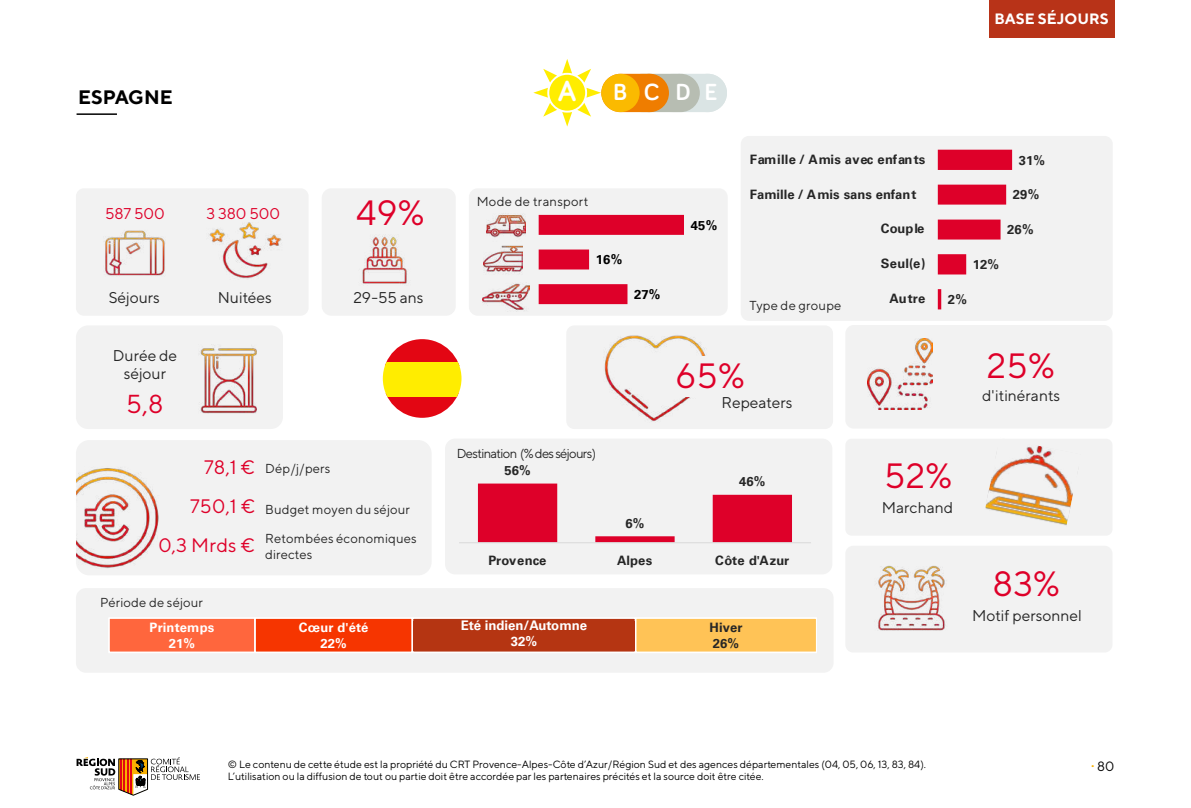
<style>
.page{position:relative;width:1191px;height:808px;background:#fff}
.page>*{position:absolute;margin:0;border:0;box-sizing:border-box;transform-origin:0 0}
.t1{font:35.1px "TT Norms";letter-spacing:.005em;color:#de0029}
.t2{font:700 30px "Bariol";color:#fff}
.t3{font:25.95px "TT Norms";color:#de0029}
.t4{font:700 24px "Bariol";color:#fff}
.t5{font:19.5px/39.6px "TT Norms";letter-spacing:.01em;color:#de0029;text-align:right}
.t6{font:700 19.5px "TT Norms";color:#000}
.t7{font:15.6px/18.1px "TT Norms";letter-spacing:-.005em;color:#262626;text-align:center}
.t8{font:15.6px "TT Norms";letter-spacing:-.005em;color:#de0029}
.t9{font:700 15px "TT Norms";color:#fff}
.t10{font:13.5px "TT Norms";color:#000}
.t11{font:700 13.2px/15.9px "Univers LT Std";color:#fff;text-align:center}
.t12{font:700 13.05px/16.8px "Univers";letter-spacing:.01em;color:#262626}
.t13{font:13.05px/15.6px "TT Norms";letter-spacing:.01em;color:#262626}
.t14{font:13.05px "TT Norms";letter-spacing:-.05em;color:#262626}
.t15{font:700 13.05px/16.8px "Univers";letter-spacing:.015em;color:#fff;text-align:center}
.t16{font:13.05px/15.6px "TT Norms";letter-spacing:.01em;color:#fff;text-align:center}
.t17{font:700 13.05px "Univers";color:#000}
.t18{font:10.5px/12px "TT Norms";color:#000}
.s1{font-size:19.5px;color:#de0029}
</style>
<div class="page">
<svg style="left:77px;top:757px;width:123px;height:38px"></svg>
<hr style="left:77px;top:113px;width:40px;height:2px;background:#000">
<div style="left:76px;top:188px;width:232px;height:128px;background:#f2f2f2;border-radius:8px"></div>
<img style="left:105px;top:230px;width:60px;height:46px">
<img style="left:209px;top:222px;width:73px;height:57px">
<div style="left:322px;top:188px;width:134px;height:128px;background:#f2f2f2;border-radius:10px"></div>
<div style="left:76px;top:325px;width:207px;height:104px;background:#f2f2f2;border-radius:12px"></div>
<img style="left:200px;top:348px;width:57px;height:66px">
<div style="left:566px;top:325px;width:267px;height:104px;background:#f2f2f2;border-radius:8px"></div>
<img style="left:604px;top:335px;width:102px;height:87px">
<div style="left:648px;top:356px;width:90px;height:40px;background:#f2f2f2"></div>
<div style="left:845px;top:546px;width:267px;height:106px;background:#f2f2f2;border-radius:8px"></div>
<div style="left:845px;top:325px;width:267px;height:104px;background:#f2f2f2;border-radius:8px"></div>
<img style="left:867px;top:339px;width:65px;height:70px">
<div style="left:845px;top:439px;width:267px;height:97px;background:#f2f2f2;border-radius:6px"></div>
<img style="left:985px;top:445px;width:81px;height:65px">
<img style="left:993px;top:510px;width:73px;height:15px">
<img style="left:1066px;top:479px;width:7px;height:46px">
<div style="left:76px;top:440px;width:355px;height:135px;background:#f2f2f2;border-radius:13px"></div>
<img style="left:77px;top:468px;width:82px;height:100px">
<div style="left:469px;top:188px;width:258px;height:128px;background:#f2f2f2;border-radius:9px"></div>
<img style="left:482px;top:283px;width:47px;height:27px">
<img style="left:483px;top:245px;width:40px;height:29px">
<img style="left:486px;top:213px;width:39px;height:25px">
<div style="left:740px;top:136px;width:372px;height:185px;background:#f2f2f2;border-radius:8px"></div>
<div style="left:445px;top:438px;width:387px;height:136px;background:#f2f2f2;border-radius:10px"></div>
<div style="left:76px;top:588px;width:757px;height:85px;background:#f2f2f2;border-radius:10px"></div>
<img style="left:362px;top:236px;width:45px;height:48px">
<img style="left:878px;top:565px;width:68px;height:66px">
<div style="left:109px;top:618px;width:146px;height:34px;background:#ff663d"></div>
<div style="left:109px;top:617px;width:147px;height:36px;border:2px solid #fff"></div>
<div style="left:255px;top:618px;width:157px;height:34px;background:#f63500"></div>
<div style="left:254px;top:617px;width:159px;height:36px;border:2px solid #fff"></div>
<div style="left:412px;top:618px;width:223px;height:34px;background:#b53513"></div>
<div style="left:411px;top:617px;width:225px;height:36px;border:2px solid #fff"></div>
<svg style="left:635px;top:617px;width:181px;height:36px;background:#fec866"></svg>
<svg style="left:538px;top:215px;width:146px;height:89px"></svg>
<svg style="left:937px;top:150px;width:75px;height:159px"></svg>
<svg style="left:478px;top:483px;width:314px;height:59px"></svg>
<hr style="left:459px;top:542px;width:352px;height:1px;background:#d9d9d9">
<svg style="left:386px;top:339px;width:72px;height:23px;fill:#e30613"></svg>
<svg style="left:387px;top:397px;width:70px;height:21px"></svg>
<div style="left:383px;top:362px;width:78px;height:35px;background:#ffed00"></div>
<div style="left:989px;top:0;width:125px;height:37px;background:#b83318"></div>
<svg style="left:533px;top:59px;width:68px;height:68px"></svg>
<div style="left:653px;top:74px;width:74px;height:38px;background:#dae4e4;border-radius:19px"></div>
<div style="left:623px;top:74px;width:73px;height:38px;background:#b7bdb2;border-radius:19px"></div>
<div style="left:661px;top:74px;width:39px;height:38px;background:#b7bdb2;border-radius:50%"></div>
<svg style="left:601px;top:74px;width:66px;height:38px"></svg>
<div style="left:630px;top:74px;width:39px;height:38px;background:#ef7d00;border-radius:50%"></div>
<div style="left:601px;top:74px;width:38px;height:38px;background:#fbba00;border-radius:50%"></div>
<div style="left:413px;top:621px;width:221px;height:30px;background:#b53512"></div>
<h3 class="t6" style="left:78px;top:85px;width:96px">ESPAGNE</h3>
<h3 class="t8" style="left:105px;top:204px;width:61px">587 500</h3>
<h3 class="t7" style="left:109px;top:288px;width:53px">Séjours</h3>
<h3 class="t7" style="left:113px;top:346px;width:66px">Durée de séjour</h3>
<h3 class="t3" style="left:126px;top:388px;width:39px">5,8</h3>
<h3 class="t8" style="left:206px;top:204px;width:75px">3 380 500</h3>
<h1 class="t1" style="left:356px;top:191px;width:70px">49%</h1>
<h3 class="t7" style="left:218px;top:288px;width:55px">Nuitées</h3>
<h3 class="t7" style="left:353px;top:288px;width:72px">29-55 ans</h3>
<p class="t13" style="left:204px;top:460px;width:128px"><span class="s1">78,1 €</span> Dép/j/pers</p>
<h3 class="t5" style="left:158px;top:486px;width:98px">750,1 €<br>0,3 Mrds €</h3>
<p class="t13" style="left:265px;top:501px;width:146px">Budget moyen du séjour</p>
<p class="t13" style="left:265px;top:531px;width:153px">Retombées économiques directes</p>
<h2 class="t2" style="left:558px;top:70px;width:20px">A</h2>
<h3 class="t4" style="left:613px;top:75px;width:15px">B</h3>
<h3 class="t4" style="left:644px;top:75px;width:17px">C</h3>
<h3 class="t4" style="left:676px;top:75px;width:16px">D</h3>
<h3 class="t4" style="left:705px;top:75px;width:14px">E</h3>
<p class="t13" style="left:477px;top:194px;width:113px">Mode de transport</p>
<p class="t17" style="left:596px;top:252px;width:28px">16%</p>
<p class="t17" style="left:634px;top:286px;width:28px">27%</p>
<p class="t17" style="left:691px;top:217px;width:28px">45%</p>
<h3 class="t9" style="left:994px;top:9px;width:116px">BASE SÉJOURS</h3>
<p class="t12" style="left:750px;top:151px;width:177px">Famille / Amis avec enfants</p>
<p class="t12" style="left:750px;top:186px;width:168px">Famille / Amis sans enfant</p>
<p class="t12" style="left:880px;top:220px;width:45px">Couple</p>
<p class="t12" style="left:880px;top:255px;width:46px">Seul(e)</p>
<p class="t12" style="left:889px;top:290px;width:37px">Autre</p>
<p class="t13" style="left:749px;top:298px;width:93px">Type de groupe</p>
<p class="t12" style="left:1018px;top:152px;width:28px">31%</p>
<p class="t12" style="left:1013px;top:186px;width:28px">29%</p>
<p class="t12" style="left:1007px;top:221px;width:28px">26%</p>
<p class="t12" style="left:972px;top:256px;width:28px">12%</p>
<p class="t12" style="left:948px;top:291px;width:20px">2%</p>
<p class="t14" style="left:457px;top:446px;width:141px">Destination (% des séjours)</p>
<p class="t12" style="left:504px;top:462px;width:28px">56%</p>
<p class="t12" style="left:625px;top:515px;width:20px">6%</p>
<h1 class="t1" style="left:675px;top:354px;width:71px">65%</h1>
<h1 class="t1" style="left:987px;top:344px;width:69px">25%</h1>
<h3 class="t7" style="left:982px;top:386px;width:79px">d'itinérants</h3>
<h3 class="t7" style="left:721px;top:393px;width:72px">Repeaters</h3>
<p class="t12" style="left:739px;top:473px;width:28px">46%</p>
<h1 class="t1" style="left:884px;top:454px;width:69px">52%</h1>
<h3 class="t7" style="left:882px;top:498px;width:73px">Marchand</h3>
<p class="t12" style="left:488px;top:551px;width:59px">Provence</p>
<p class="t12" style="left:617px;top:551px;width:37px">Alpes</p>
<p class="t12" style="left:715px;top:551px;width:75px">Côte d'Azur</p>
<p class="t13" style="left:100px;top:594px;width:104px">Période de séjour</p>
<p class="t11" style="left:461px;top:618px;width:128px">Eté indien/Automne<br>32%</p>
<p class="t15" style="left:149px;top:619px;width:66px">Printemps<br>21%</p>
<p class="t15" style="left:299px;top:619px;width:71px">Cœur d'été<br>22%</p>
<p class="t16" style="left:460px;top:619px;width:123px">Eté indien/Automne<br>32%</p>
<p class="t12" style="left:709px;top:619px;width:35px">Hiver<br>26%</p>
<h1 class="t1" style="left:992px;top:562px;width:69px">83%</h1>
<h3 class="t7" style="left:972px;top:606px;width:111px">Motif personnel</h3>
<p class="t18" style="left:228px;top:758px;width:699px">© Le contenu de cette étude est la propriété du CRT Provence-Alpes-Côte d’Azur/Région Sud et des agences départementales (04, 05, 06, 13, 83, 84).<br>L’utilisation ou la diffusion de tout ou partie doit être accordée par les partenaires précités et la source doit être citée.</p>
<p class="t10" style="left:1091px;top:758px;width:25px"><sup>.</sup> 80</p>
</div>
